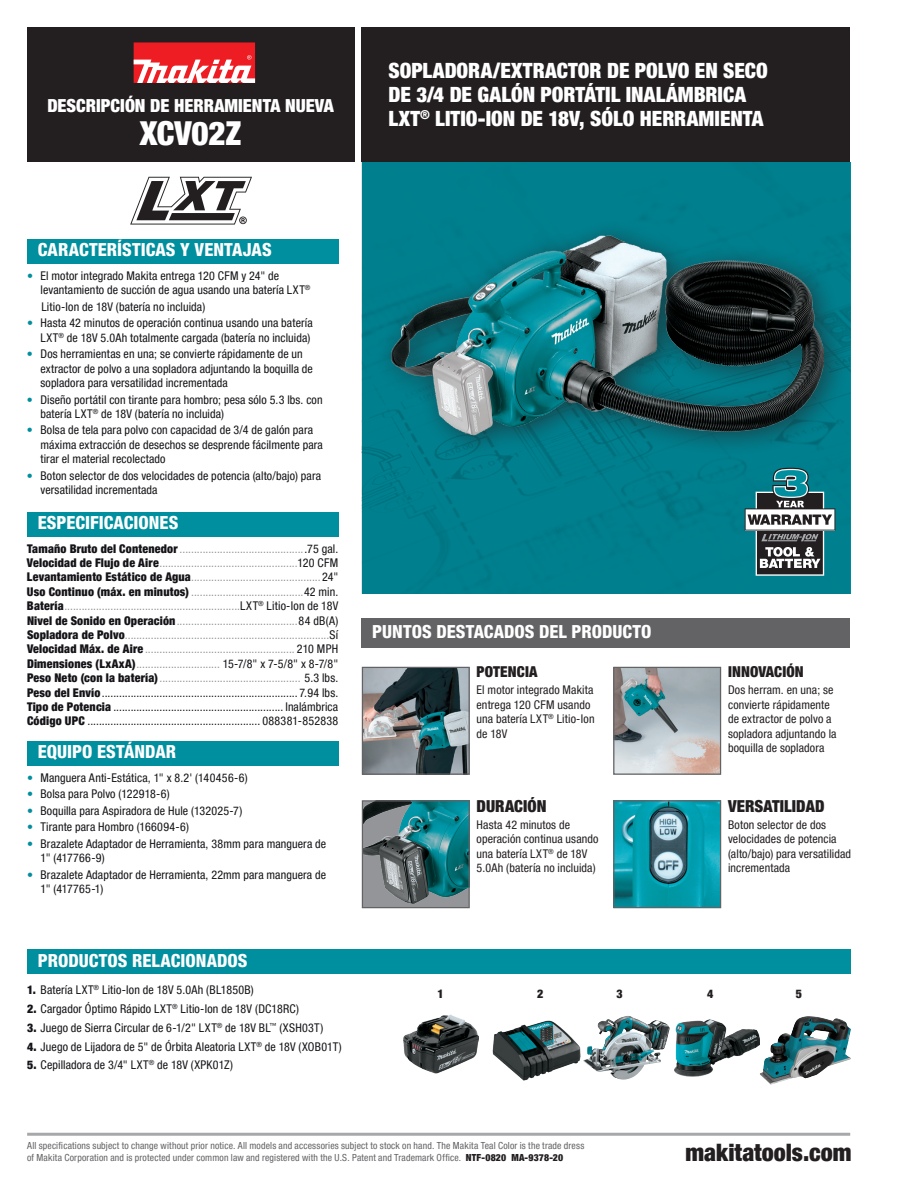
<style>
.page{position:relative;width:918px;height:1188px;background:#fff}
.page>*{position:absolute;margin:0;border:0;box-sizing:border-box;transform-origin:0 0}
.t1{font:900 condensed 33px "Helvetica Neue LT Pro";letter-spacing:-.01em;color:#fff}
.t2{font:900 condensed 24px "Helvetica Neue LT Pro";color:#231f20}
.t3{font:900 condensed 21px/24px "Helvetica Neue LT Pro";color:#fff}
.t4{font:800 condensed 18px "Helvetica Neue LT Pro";color:#fff}
.t5{font:900 condensed 18px "Helvetica Neue LT Pro";color:#fff}
.t6{font:900 condensed 16.5px "Helvetica Neue LT Pro";letter-spacing:.005em;color:#231f20}
.t7{font:900 condensed 15px "Helvetica Neue LT Pro";letter-spacing:.01em;color:#231f20}
.t8{font:condensed 12px/14.4px "Helvetica Neue LT Pro";letter-spacing:.01em;color:#151317}
.t9{font:condensed 12px/14.4px "Helvetica Neue LT Pro";letter-spacing:.015em;color:#939598;text-align:justify}
.t10{font:condensed 12px/14.4px "Helvetica Neue LT Pro";letter-spacing:.01em;color:#231f20}
.t11{font:900 condensed 12px "Helvetica Neue LT Pro";color:#231f20}
.t12{font:condensed 9.75px/11.7px "Helvetica Neue LT Pro";letter-spacing:.015em;color:#636366}
.s1{color:#008f9e}
.s2{font-weight:900;color:#151317}
.s3{color:#151317}
.s4{font-weight:900}
.s5{font-weight:900;color:#231f20}
</style>
<div class="page">
<div style="left:27px;top:27px;width:327px;height:135px;background:#231f20"></div>
<div style="left:361px;top:27px;width:489px;height:135px;background:#231f20"></div>
<div style="left:362px;top:162px;width:488px;height:432px;background:#00808f"></div>
<div style="left:134px;top:42px;width:121px;height:41px;background:#ee1d23"></div>
<svg style="left:134px;top:55px;width:121px;height:28px"></svg>
<hr style="left:27px;top:1133px;width:823px;height:3px;background:#939598">
<svg style="left:745px;top:491px;width:90px;height:85px"></svg>
<svg style="left:130px;top:177px;width:122px;height:48px"></svg>
<div style="left:375px;top:218px;width:477px;height:243px;background:#231f20;opacity:.62"></div>
<img style="left:392px;top:207px;width:432px;height:312px">
<img style="left:403px;top:1014px;width:76px;height:60px">
<img style="left:492px;top:1020px;width:89px;height:61px">
<img style="left:583px;top:1016px;width:87px;height:64px">
<img style="left:674px;top:1019px;width:86px;height:58px">
<img style="left:760px;top:1016px;width:91px;height:69px">
<img style="left:364px;top:669px;width:104px;height:104px">
<div style="left:362px;top:667px;width:108px;height:108px;border:1px solid #636366"></div>
<img style="left:364px;top:802px;width:104px;height:104px">
<div style="left:362px;top:800px;width:108px;height:108px;border:1px solid #636366"></div>
<img style="left:615px;top:669px;width:104px;height:104px">
<div style="left:613px;top:667px;width:108px;height:108px;border:1px solid #636366"></div>
<img style="left:615px;top:802px;width:104px;height:104px">
<div style="left:613px;top:800px;width:108px;height:108px;border:1px solid #636366"></div>
<div style="left:361px;top:619px;width:489px;height:29px;background:#636366"></div>
<div style="left:27px;top:949px;width:823px;height:25px;background:#008f9e"></div>
<div style="left:27px;top:239px;width:311px;height:25px;background:#008f9e"></div>
<div style="left:27px;top:512px;width:311px;height:25px;background:#008f9e"></div>
<div style="left:27px;top:741px;width:311px;height:25px;background:#008f9e"></div>
<h3 class="t5" style="left:47px;top:95px;width:288px">DESCRIPCIÓN DE HERRAMIENTA NUEVA</h3>
<h1 class="t1" style="left:140px;top:114px;width:103px">XCV02Z</h1>
<h3 class="t3" style="left:389px;top:58px;width:381px">SOPLADORA/EXTRACTOR DE POLVO EN SECO<br>DE 3/4 DE GALÓN PORTÁTIL INALÁMBRICA<br>LXT<sup>®</sup> LITIO-ION DE 18V, SÓLO HERRAMIENTA</h3>
<h3 class="t4" style="left:38px;top:239px;width:235px">CARACTERÍSTICAS Y VENTAJAS</h3>
<p class="t8" style="left:40px;top:268px;width:271px;text-indent:-14px"><span class="s1">•</span> El motor integrado Makita entrega 120 CFM y 24" de levantamiento de succión de agua usando una batería LXT<sup>®</sup></p>
<p class="t8" style="left:41px;top:299px;width:165px">Litio-Ion de 18V (batería no incluida)</p>
<p class="t8" style="left:27px;top:316px;width:287px;text-align:right"><span class="s1">•</span> Hasta 42 minutos de operación continua usando una batería<br>LXT<sup>®</sup> de 18V 5.0Ah totalmente cargada (batería no incluida)</p>
<p class="t8" style="left:40px;top:347px;width:274px;text-indent:-14px"><span class="s1">•</span> Dos herramientas en una; se convierte rápidamente de un extractor de polvo a una sopladora adjuntando la boquilla de sopladora para versatilidad incrementada</p>
<p class="t8" style="left:40px;top:392px;width:284px;text-indent:-14px"><span class="s1">•</span> Diseño portátil con tirante para hombro; pesa sólo 5.3 lbs. con batería LXT<sup>®</sup> de 18V (batería no incluida)</p>
<p class="t8" style="left:40px;top:423px;width:284px;text-indent:-14px"><span class="s1">•</span> Bolsa de tela para polvo con capacidad de 3/4 de galón para máxima extracción de desechos se desprende fácilmente para tirar el material recolectado</p>
<p class="t8" style="left:40px;top:468px;width:282px;text-indent:-14px"><span class="s1">•</span> Boton selector de dos velocidades de potencia (alto/bajo) para versatilidad incrementada</p>
<h3 class="t4" style="left:38px;top:512px;width:142px">ESPECIFICACIONES</h3>
<p class="t9" style="left:27px;top:541px;width:313px"><span class="s2">Tamaño Bruto del Contenedor</span> ...........................................<span class="s3">.75 gal.<br></span><span class="s2">Velocidad de Flujo de Aire</span>................................................<span class="s3">120 CFM </span><span class="s2">Levantamiento Estático de Agua</span>.............................................<span class="s3">24" </span><span class="s2">Uso Continuo (máx. en minutos)</span> .......................................<span class="s3">42 min.<br></span><span class="s2">Batería</span>.............................................................<span class="s3">LXT</span><sup>®</sup> <span class="s3">Litio-Ion de 18V </span><span class="s2">Nivel de Sonido en Operación</span>..........................................<span class="s3">84 dB(A)<br></span><span class="s2">Sopladora de Polvo</span>.......................................................................<span class="s3">Sí </span><span class="s2">Velocidad Máx. de Aire</span> .................................................... <span class="s3">210 MPH </span><span class="s2">Dimensiones (LxAxA)</span>............................. <span class="s3">15-7/8" x 7-5/8" x 8-7/8" </span><span class="s2">Peso Neto (con la batería)</span>................................................. <span class="s3">5.3 lbs.<br></span><span class="s2">Peso del Envío</span><span class="s3">.................................................................... 7.94 lbs.<br></span><span class="s2">Tipo de Potencia</span> <span class="s3">........................................................... Inalámbrica </span><span class="s2">Código UPC</span> <span class="s3">............................................................ 088381-852838</span></p>
<h3 class="t4" style="left:38px;top:741px;width:140px">EQUIPO ESTÁNDAR</h3>
<p class="t8" style="left:27px;top:770px;width:222px"><span class="s1">•</span> Manguera Anti-Estática, 1" x 8.2' (140456-6)</p>
<p class="t8" style="left:27px;top:787px;width:144px"><span class="s1">•</span> Bolsa para Polvo (122918-6)</p>
<p class="t8" style="left:27px;top:803px;width:217px"><span class="s1">•</span> Boquilla para Aspiradora de Hule (132025-7)</p>
<p class="t8" style="left:27px;top:820px;width:164px"><span class="s1">•</span> Tirante para Hombro (166094-6)</p>
<p class="t8" style="left:40px;top:836px;width:287px;text-indent:-14px"><span class="s1">•</span> Brazalete Adaptador de Herramienta, 38mm para manguera de<br>1" (417766-9)</p>
<p class="t8" style="left:40px;top:867px;width:287px;text-indent:-14px"><span class="s1">•</span> Brazalete Adaptador de Herramienta, 22mm para manguera de<br>1" (417765-1)</p>
<h3 class="t4" style="left:38px;top:949px;width:211px">PRODUCTOS RELACIONADOS</h3>
<p class="t8" style="left:27px;top:983px;width:228px"><span class="s4">1.</span> Batería LXT<sup>®</sup> Litio-Ion de 18V 5.0Ah (BL1850B)</p>
<p class="t8" style="left:27px;top:1002px;width:273px"><span class="s4">2.</span> Cargador Óptimo Rápido LXT<sup>®</sup> Litio-Ion de 18V (DC18RC)</p>
<p class="t8" style="left:27px;top:1020px;width:298px"><span class="s4">3.</span> Juego de Sierra Circular de 6-1/2" LXT<sup>®</sup> de 18V BL<sup>™</sup> (XSH03T)</p>
<p class="t8" style="left:27px;top:1039px;width:316px"><span class="s4">4.</span> Juego de Lijadora de 5" de Órbita Aleatoria LXT<sup>®</sup> de 18V (XOB01T)</p>
<p class="t8" style="left:27px;top:1058px;width:208px"><span class="s4">5.</span> Cepilladora de 3/4" LXT<sup>®</sup> de 18V (XPK01Z)</p>
<h3 class="t4" style="left:372px;top:621px;width:281px">PUNTOS DESTACADOS DEL PRODUCTO</h3>
<p class="t7" style="left:477px;top:663px;width:63px">POTENCIA</p>
<p class="t10" style="left:477px;top:683px;width:120px">El motor integrado Makita entrega 120 CFM usando una batería LXT<sup>®</sup> Litio-Ion de 18V</p>
<h3 class="t6" style="left:477px;top:796px;width:72px">DURACIÓN</h3>
<p class="t10" style="left:477px;top:817px;width:124px">Hasta 42 minutos de operación continua usando una batería LXT<sup>®</sup> de 18V<br>5.0Ah (batería no incluida)</p>
<p class="t7" style="left:728px;top:663px;width:77px">INNOVACIÓN</p>
<p class="t10" style="left:728px;top:683px;width:110px">Dos herram. en una; se convierte rápidamente de extractor de polvo a sopladora adjuntando la boquilla de sopladora</p>
<h3 class="t6" style="left:728px;top:796px;width:98px">VERSATILIDAD</h3>
<p class="t10" style="left:728px;top:817px;width:124px">Boton selector de dos velocidades de potencia (alto/bajo) para versatilidad incrementada</p>
<p class="t11" style="left:438px;top:987px;width:8px">1</p>
<p class="t11" style="left:537px;top:987px;width:8px">2</p>
<p class="t11" style="left:617px;top:987px;width:8px">3</p>
<p class="t11" style="left:707px;top:987px;width:8px">4</p>
<p class="t11" style="left:796px;top:987px;width:8px">5</p>
<p class="t12" style="left:27px;top:1140px;width:559px">All specifications subject to change without prior notice. All models and accessories subject to stock on hand. The Makita Teal Color is the trade dress of Makita Corporation and is protected under common law and registered with the U.S. Patent and Trademark Office. <span class="s5">NTF-0820 MA-9378-20</span></p>
<h2 class="t2" style="left:685px;top:1138px;width:167px">makitatools.com</h2>
</div>
